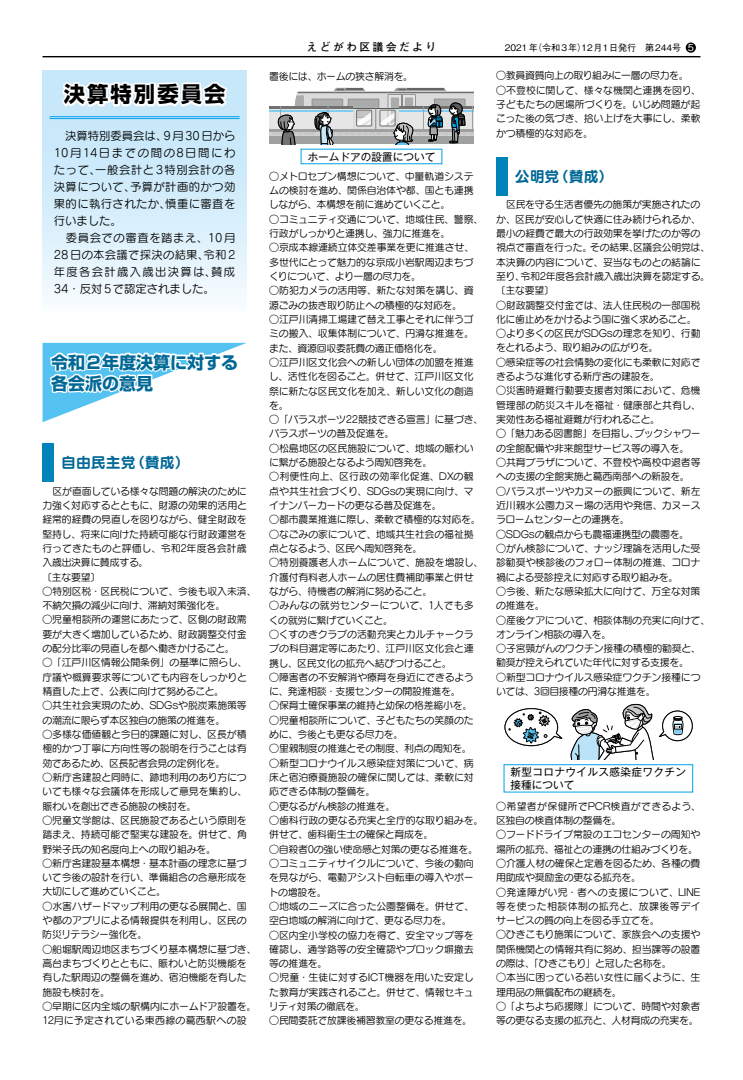
<style>
.page{position:relative;width:743px;height:1080px;background:#fff}
.page>*{position:absolute;margin:0;border:0;box-sizing:border-box;transform-origin:0 0}
.t1{font:700 21.3px "Shin Go Pro";letter-spacing:.1em;color:#000}
.t2{font:700 17px/21.3px "Shin Go Pro";color:#006896}
.t3{font:14.9px "Seurat Pro B";color:#006896}
.t4{font:11.3px/17px "Seurat Pro M";letter-spacing:.035em;color:#000}
.t5{font:700 11px "Futo Go B101 Pro";letter-spacing:.2em;color:#000}
.t6{font:10.6px/12.8px "Gothic MB101 Pro";letter-spacing:.035em;color:#000}
.t7{font:10.6px "Gothic MB101 Pro";color:#000}
.t8{font:9.9px/14.3px "Seurat Pro M";letter-spacing:-.02em;color:#000}
.t9{font:500 9.6px "Gothic BBB Pro";color:#fff}
.t10{font:500 9px "Gothic BBB Pro";color:#000}
</style>
<div class="page">
<div style="left:43px;top:71px;width:204px;height:251px;background:linear-gradient(to bottom,#bbe3f9,#f5fbfe)"></div>
<hr style="left:43px;top:56px;width:657px;height:1px;background:#000">
<div style="left:685px;top:43px;width:11px;height:10px;background:#000;border-radius:50%"></div>
<svg style="left:59px;top:79px;width:178px;height:32px"></svg>
<hr style="left:50px;top:116px;width:190px;height:1px;background:#00a0e9">
<hr style="left:50px;top:118px;width:190px;height:1px;background:#00a0e9">
<svg style="left:43px;top:343px;width:203px;height:79px"></svg>
<div style="left:43px;top:443px;width:11px;height:39px;background:#0082ba"></div>
<div style="left:496px;top:157px;width:11px;height:38px;background:#0082ba"></div>
<div style="left:269px;top:106px;width:83px;height:25px;background:#e6e6e6"></div>
<hr style="left:269px;top:106px;width:83px;height:2px;background:#727171">
<hr style="left:269px;top:110px;width:83px;height:1px;background:#7ecef4">
<hr style="left:269px;top:132px;width:204px;height:3px;background:#d1d1d2">
<svg style="left:272px;top:88px;width:201px;height:56px"></svg>
<svg style="left:504px;top:708px;width:58px;height:38px"></svg>
<svg style="left:570px;top:703px;width:123px;height:57px"></svg>
<div style="left:503px;top:764px;width:190px;height:29px;border:1px solid #00a0e9"></div>
<h1 class="t1" style="left:64px;top:77px;width:163px">決算特別委員会</h1>
<p class="t4" style="left:54px;top:127px;width:183px">　決算特別委員会は、9月30日から<br>10月14日までの間の8日間にわたって、一般会計と3特別会計の各決算について、予算が計画的かつ効果的に執行されたか、慎重に審査を行いました。<br>　委員会での審査を踏まえ、10月<br>28日の本会議で採決の結果、令和2年度各会計歳入歳出決算は、賛成<br>34・反対5で認定されました。</p>
<h2 class="t2" style="left:51px;top:350px;width:189px">令和２年度決算に対する各会派の意見</h2>
<h3 class="t3" style="left:61px;top:452px;width:130px">自由民主党（賛成）</h3>
<p class="t8" style="left:42px;top:483px;width:206px">　区が直面している様々な問題の解決のために力強く対応するとともに、財源の効果的活用と経常的経費の見直しを図りながら、健全財政を堅持し、将来に向けた持続可能な行財政運営を行ってきたものと評価し、令和2年度各会計歳入歳出決算に賛成する。<br>〔主な要望〕</p>
<p class="t8" style="left:42px;top:584px;width:215px">○特別区税・区民税について、今後も収入未済、不納欠損の減少に向け、滞納対策強化を。</p>
<p class="t8" style="left:42px;top:612px;width:206px;text-align:justify">○児童相談所の運営にあたって、区側の財政需要が大きく増加しているため、財政調整交付金の配分比率の見直しを都へ働きかけること。</p>
<p class="t8" style="left:42px;top:655px;width:206px;text-align:justify">○「江戸川区情報公開条例」の基準に照らし、庁議や概算要求等についても内容をしっかりと精査した上で、公表に向けて努めること。</p>
<p class="t8" style="left:42px;top:698px;width:206px">○共生社会実現のため、SDGsや脱炭素施策等の潮流に限らず本区独自の施策の推進を。</p>
<p class="t8" style="left:42px;top:727px;width:206px;text-align:justify">○多様な価値観と今日的課題に対し、区長が積極的かつ丁寧に方向性等の説明を行うことは有効であるため、区長記者会見の定例化を。</p>
<p class="t8" style="left:42px;top:770px;width:206px;text-align:justify">○新庁舎建設と同時に、跡地利用のあり方についても様々な会議体を形成して意見を集約し、賑わいを創出できる施設の検討を。</p>
<p class="t8" style="left:42px;top:813px;width:206px;text-align:justify">○児童文学館は、区民施設であるという原則を踏まえ、持続可能で堅実な建設を。併せて、角野栄子氏の知名度向上への取り組みを。</p>
<p class="t8" style="left:42px;top:856px;width:206px;text-align:justify">○新庁舎建設基本構想・基本計画の理念に基づいて今後の設計を行い、準備組合の合意形成を大切にして進めていくこと。</p>
<p class="t8" style="left:42px;top:899px;width:206px;text-align:justify">○水害ハザードマップ利用の更なる展開と、国や都のアプリによる情報提供を利用し、区民の防災リテラシー強化を。</p>
<p class="t8" style="left:42px;top:942px;width:215px">○船堀駅周辺地区まちづくり基本構想に基づき、高台まちづくりとともに、賑わいと防災機能を有した駅周辺の整備を進め、宿泊機能を有した施設も検討を。</p>
<p class="t8" style="left:42px;top:999px;width:216px">○早期に区内全域の駅構内にホームドア設置を。<br>12月に予定されている東西線の葛西駅への設</p>
<p class="t5" style="left:307px;top:38px;width:131px">えどがわ区議会だより</p>
<p class="t9" style="left:687px;top:40px;width:8px">5</p>
<p class="t8" style="left:496px;top:68px;width:194px">○教員資質向上の取り組みに一層の尽力を。</p>
<p class="t8" style="left:496px;top:83px;width:206px;text-align:justify">○不登校に関して、様々な機関と連携を図り、子どもたちの居場所づくりを。いじめ問題が起こった後の気づき、拾い上げを大事にし、柔軟かつ積極的な対応を。</p>
<h3 class="t3" style="left:515px;top:166px;width:100px">公明党（賛成）</h3>
<p class="t8" style="left:496px;top:197px;width:216px">　区民を守る生活者優先の施策が実施されたのか、区民が安心して快適に住み続けられるか、最小の経費で最大の行政効果を挙げたのか等の視点で審査を行った。その結果、区議会公明党は、本決算の内容について、妥当なものとの結論に至り、令和2年度各会計歳入歳出決算を認定する。〔主な要望〕</p>
<p class="t8" style="left:496px;top:297px;width:206px">○財政調整交付金では、法人住民税の一部国税化に歯止めをかけるよう国に強く求めること。</p>
<p class="t8" style="left:496px;top:326px;width:206px">○より多くの区民がSDGsの理念を知り、行動をとれるよう、取り組みの広がりを。</p>
<p class="t8" style="left:496px;top:355px;width:206px">○感染症等の社会情勢の変化にも柔軟に対応できるような進化する新庁舎の建設を。</p>
<p class="t8" style="left:496px;top:383px;width:206px;text-align:justify">○災害時避難行動要支援者対策において、危機管理部の防災スキルを福祉・健康部と共有し、実効性ある福祉避難が行われること。</p>
<p class="t8" style="left:496px;top:426px;width:206px">○「魅力ある図書館」を目指し、ブックシャワーの全館配備や非来館型サービス等の導入を。</p>
<p class="t8" style="left:496px;top:455px;width:206px">○共育プラザについて、不登校や高校中退者等への支援の全館実施と葛西南部への新設を。</p>
<p class="t8" style="left:496px;top:483px;width:206px;text-align:justify">○パラスポーツやカヌーの振興について、新左近川親水公園カヌー場の活用や発信、カヌースラロームセンターとの連携を。</p>
<p class="t8" style="left:496px;top:526px;width:194px">○SDGsの観点からも農福連携型の農園を。</p>
<p class="t8" style="left:496px;top:541px;width:206px;text-align:justify">○がん検診について、ナッジ理論を活用した受診勧奨や検診後のフォロー体制の推進、コロナ禍による受診控えに対応する取り組みを。</p>
<p class="t8" style="left:496px;top:584px;width:206px">○今後、新たな感染拡大に向けて、万全な対策の推進を。</p>
<p class="t8" style="left:496px;top:612px;width:215px">○産後ケアについて、相談体制の充実に向けて、オンライン相談の導入を。</p>
<p class="t8" style="left:496px;top:641px;width:206px">○子宮頸がんのワクチン接種の積極的勧奨と、勧奨が控えられていた年代に対する支援を。</p>
<p class="t8" style="left:496px;top:670px;width:206px">○新型コロナウイルス感染症ワクチン接種については、3回目接種の円滑な推進を。</p>
<p class="t10" style="left:505px;top:40px;width:178px">2021年（令和3年）12月1日発行　第244号</p>
<p class="t8" style="left:269px;top:68px;width:145px">置後には、ホームの狭さ解消を。</p>
<p class="t7" style="left:308px;top:148px;width:129px">ホームドアの設置について</p>
<p class="t8" style="left:269px;top:169px;width:206px;text-align:justify">○メトロセブン構想について、中量軌道システムの検討を進め、関係自治体や都、国とも連携しながら、本構想を前に進めていくこと。</p>
<p class="t8" style="left:269px;top:212px;width:215px">○コミュニティ交通について、地域住民、警察、行政がしっかりと連携し、強力に推進を。</p>
<p class="t8" style="left:269px;top:240px;width:206px;text-align:justify">○京成本線連続立体交差事業を更に推進させ、多世代にとって魅力的な京成小岩駅周辺まちづくりについて、より一層の尽力を。</p>
<p class="t8" style="left:269px;top:283px;width:206px">○防犯カメラの活用等、新たな対策を講じ、資源ごみの抜き取り防止への積極的な対応を。</p>
<p class="t8" style="left:269px;top:312px;width:206px;text-align:justify">○江戸川清掃工場建て替え工事とそれに伴うゴミの搬入、収集体制について、円滑な推進を。また、資源回収委託費の適正価格化を。</p>
<p class="t8" style="left:269px;top:355px;width:206px;text-align:justify">○江戸川区文化会への新しい団体の加盟を推進し、活性化を図ること。併せて、江戸川区文化祭に新たな区民文化を加え、新しい文化の創造を。</p>
<p class="t8" style="left:269px;top:412px;width:215px">○「パラスポーツ22競技できる宣言」に基づき、パラスポーツの普及促進を。</p>
<p class="t8" style="left:269px;top:441px;width:206px">○松島地区の区民施設について、地域の賑わいに繋がる施設となるよう周知啓発を。</p>
<p class="t8" style="left:269px;top:469px;width:206px;text-align:justify">○利便性向上、区行政の効率化促進、DXの観点や共生社会づくり、SDGsの実現に向け、マイナンバーカードの更なる普及促進を。</p>
<p class="t8" style="left:269px;top:512px;width:213px">○都市農業推進に際し、柔軟で積極的な対応を。</p>
<p class="t8" style="left:269px;top:527px;width:206px">○なごみの家について、地域共生社会の福祉拠点となるよう、区民へ周知啓発を。</p>
<p class="t8" style="left:269px;top:555px;width:215px">○特別養護老人ホームについて、施設を増設し、介護付有料老人ホームの居住費補助事業と併せながら、待機者の解消に努めること。</p>
<p class="t8" style="left:269px;top:598px;width:206px">○みんなの就労センターについて、1人でも多くの就労に繋げていくこと。</p>
<p class="t8" style="left:269px;top:627px;width:206px;text-align:justify">○くすのきクラブの活動充実とカルチャークラブの科目選定等にあたり、江戸川区文化会と連携し、区民文化の拡充へ結びつけること。</p>
<p class="t8" style="left:269px;top:670px;width:206px">○障害者の不安解消や療育を身近にできるように、発達相談・支援センターの開設推進を。</p>
<p class="t8" style="left:269px;top:698px;width:204px">○保育士確保事業の維持と幼保の格差縮小を。</p>
<p class="t8" style="left:269px;top:713px;width:206px">○児童相談所について、子どもたちの笑顔のために、今後とも更なる尽力を。</p>
<p class="t8" style="left:269px;top:741px;width:204px">○里親制度の推進とその制度、利点の周知を。</p>
<p class="t8" style="left:269px;top:756px;width:206px;text-align:justify">○新型コロナウイルス感染症対策について、病床と宿泊療養施設の確保に関しては、柔軟に対応できる体制の整備を。</p>
<p class="t8" style="left:269px;top:799px;width:128px">○更なるがん検診の推進を。</p>
<p class="t8" style="left:269px;top:813px;width:215px">○歯科行政の更なる充実と全庁的な取り組みを。併せて、歯科衛生士の確保と育成を。</p>
<p class="t8" style="left:269px;top:841px;width:210px">○自殺者0の強い使命感と対策の更なる推進を。</p>
<p class="t8" style="left:268px;top:856px;width:207px;text-align:justify">○コミュニティサイクルについて、今後の動向を見ながら、電動アシスト自転車の導入やポートの増設を。</p>
<p class="t8" style="left:269px;top:899px;width:206px">○地域のニーズに合った公園整備を。併せて、空白地域の解消に向けて、更なる尽力を。</p>
<p class="t8" style="left:269px;top:927px;width:206px;text-align:justify">○区内全小学校の協力を得て、安全マップ等を確認し、通学路等の安全確認やブロック塀撤去等の推進を。</p>
<p class="t8" style="left:269px;top:970px;width:206px;text-align:justify">○児童・生徒に対するICT機器を用いた安定した教育が実践されること。併せて、情報セキュリティ対策の徹底を。</p>
<p class="t8" style="left:269px;top:1013px;width:204px">○民間委託で放課後補習教室の更なる推進を。</p>
<p class="t6" style="left:510px;top:764px;width:177px">新型コロナウイルス感染症ワクチン接種について</p>
<p class="t8" style="left:496px;top:798px;width:206px">○希望者が保健所でPCR検査ができるよう、区独自の検査体制の整備を。</p>
<p class="t8" style="left:496px;top:827px;width:206px">○フードドライブ常設のエコセンターの周知や場所の拡充、福祉との連携の仕組みづくりを。</p>
<p class="t8" style="left:496px;top:856px;width:206px">○介護人材の確保と定着を図るため、各種の費用助成や奨励金の更なる拡充を。</p>
<p class="t8" style="left:496px;top:884px;width:206px;text-align:justify">○発達障がい児・者への支援について、LINE等を使った相談体制の拡充と、放課後等デイサービスの質の向上を図る手立てを。</p>
<p class="t8" style="left:496px;top:927px;width:206px;text-align:justify">○ひきこもり施策について、家族会への支援や関係機関との情報共有に努め、担当課等の設置の際は、「ひきこもり」と冠した名称を。</p>
<p class="t8" style="left:496px;top:970px;width:206px">○本当に困っている若い女性に届くように、生理用品の無償配布の継続を。</p>
<p class="t8" style="left:496px;top:999px;width:206px">○「よちよち応援隊」について、時間や対象者等の更なる支援の拡充と、人材育成の充実を。</p>
</div>
